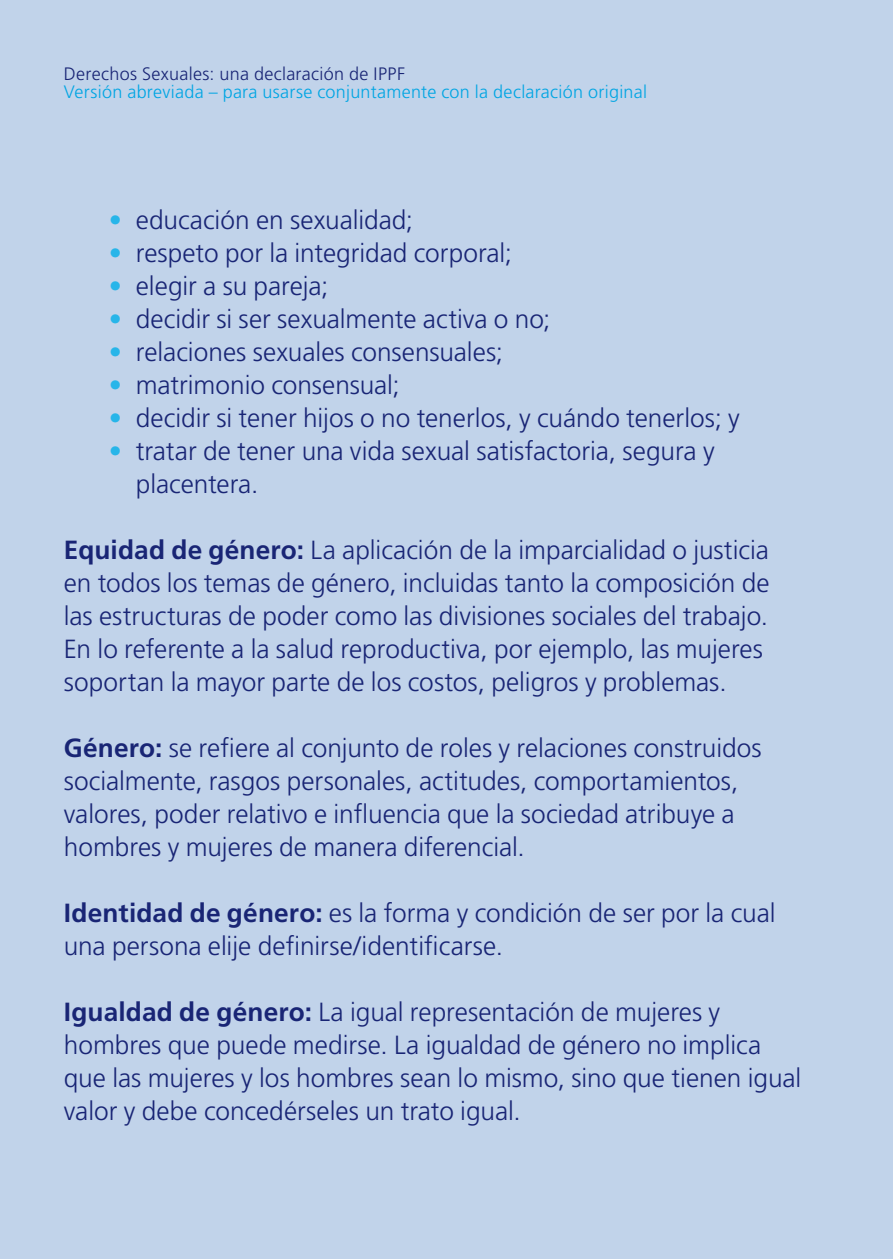
<style>
.page{position:relative;width:893px;height:1259px;background:#c1d3ea}
.page>*{position:absolute;margin:0;border:0;box-sizing:border-box;transform-origin:0 0}
.t1{font:300 26.4px/33px "Frutiger LT Std";color:#192575}
.t2{font:300 18px "Frutiger LT Std";letter-spacing:.015em;color:#00a5e3}
.t3{font:300 18px "Frutiger LT Std";letter-spacing:.02em;color:#192575}
.s1{font-weight:700;color:#27b5e9}
.s2{font-weight:700}
</style>
<div class="page">
<p class="t3" style="left:64px;top:64px;width:343px">Derechos Sexuales: una declaración de IPPF</p>
<p class="t2" style="left:64px;top:82px;width:585px">Versión abreviada – para usarse conjuntamente con la declaración original</p>
<p class="t1" style="left:109px;top:204px;width:306px"><span class="s1">•</span> educación en sexualidad;</p>
<p class="t1" style="left:109px;top:237px;width:405px"><span class="s1">•</span> respeto por la integridad corporal;</p>
<p class="t1" style="left:109px;top:270px;width:221px"><span class="s1">•</span> elegir a su pareja;</p>
<p class="t1" style="left:109px;top:303px;width:443px"><span class="s1">•</span> decidir si ser sexualmente activa o no;</p>
<p class="t1" style="left:109px;top:336px;width:396px"><span class="s1">•</span> relaciones sexuales consensuales;</p>
<p class="t1" style="left:109px;top:369px;width:292px"><span class="s1">•</span> matrimonio consensual;</p>
<p class="t1" style="left:109px;top:402px;width:633px"><span class="s1">•</span> decidir si tener hijos o no tenerlos, y cuándo tenerlos; y</p>
<p class="t1" style="left:136px;top:435px;width:580px;text-indent:-27px"><span class="s1">•</span> tratar de tener una vida sexual satisfactoria, segura y placentera.</p>
<p class="t1" style="left:64px;top:534px;width:707px"><span class="s2">Equidad de género:</span> La aplicación de la imparcialidad o justicia en todos los temas de género, incluidas tanto la composición de las estructuras de poder como las divisiones sociales del trabajo.<br>En lo referente a la salud reproductiva, por ejemplo, las mujeres soportan la mayor parte de los costos, peligros y problemas.</p>
<p class="t1" style="left:64px;top:731px;width:699px"><span class="s2">Género:</span> se refiere al conjunto de roles y relaciones construidos socialmente, rasgos personales, actitudes, comportamientos, valores, poder relativo e influencia que la sociedad atribuye a hombres y mujeres de manera diferencial.</p>
<p class="t1" style="left:64px;top:896px;width:713px"><span class="s2">Identidad de género:</span> es la forma y condición de ser por la cual una persona elije definirse/identificarse.</p>
<p class="t1" style="left:64px;top:995px;width:739px"><span class="s2">Igualdad de género:</span> La igual representación de mujeres y hombres que puede medirse. La igualdad de género no implica que las mujeres y los hombres sean lo mismo, sino que tienen igual valor y debe concedérseles un trato igual.</p>
</div>
